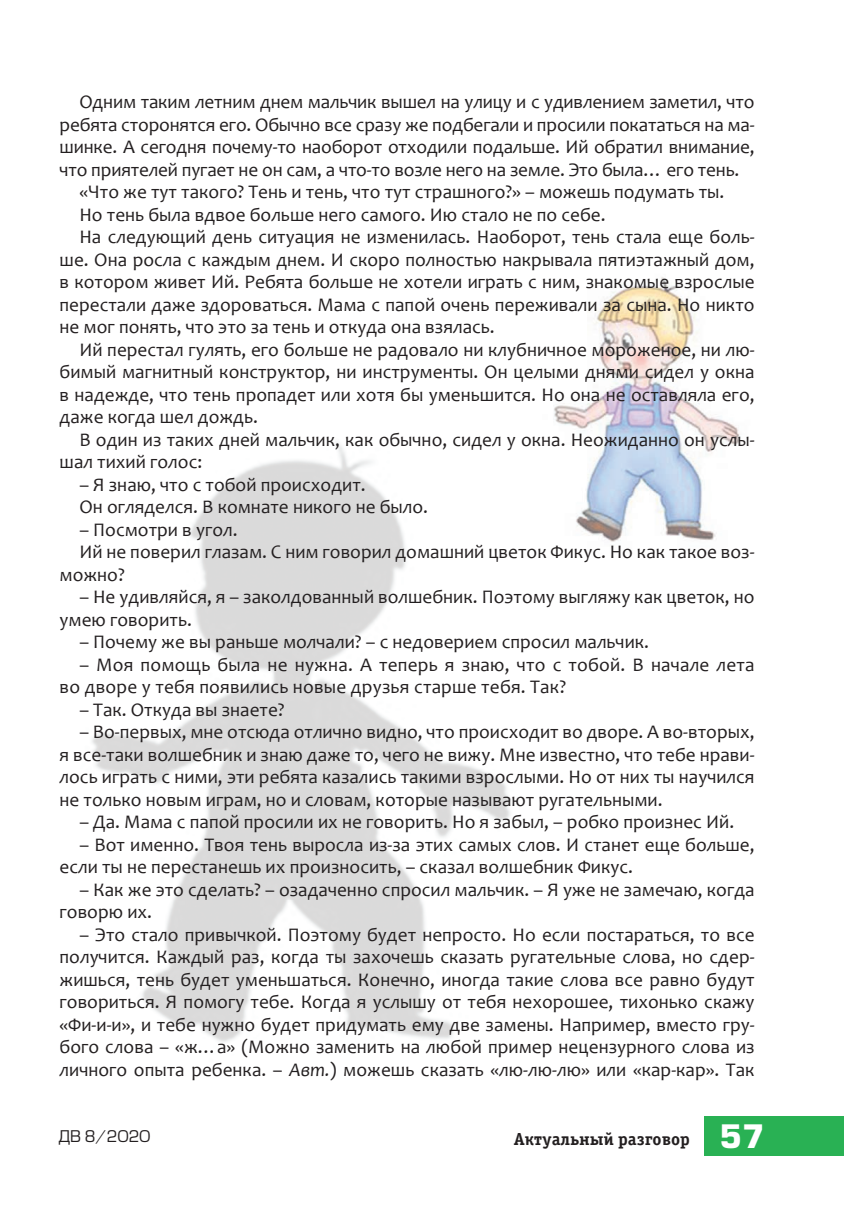
<style>
.page{position:relative;width:844px;height:1216px;background:#fff}
.page>*{position:absolute;margin:0;border:0;box-sizing:border-box;transform-origin:0 0}
.t1{font:19.25px/22.4px "Candara";color:#231f20}
.t2{font:17.5px "Officina Serif Bold ITC";color:#231f20}
.t3{font:15.75px "Europe";color:#231f20}
.s1{font-style:italic}
.s2{font-family:"Europe";font-weight:700;font-size:31.5px;color:#fff}
</style>
<div class="page">
<div style="left:704px;top:1116px;width:139px;height:40px;background:#29b154"></div>
<img style="left:554px;top:277px;width:186px;height:158px">
<img style="left:576px;top:435px;width:163px;height:107px">
<img style="left:92px;top:442px;width:419px;height:600px">
<p class="t1" style="left:79px;top:91px;width:676px">Одним таким летним днем мальчик вышел на улицу и с удивлением заметил, что</p>
<p class="t1" style="left:60px;top:113px;width:696px">ребята сторонятся его. Обычно все сразу же подбегали и просили покататься на ма-</p>
<p class="t1" style="left:60px;top:136px;width:696px">шинке. А сегодня почему-то наоборот отходили подальше. Ий обратил внимание,</p>
<p class="t1" style="left:60px;top:158px;width:681px">что приятелей пугает не он сам, а что-то возле него на земле. Это была… его тень.</p>
<p class="t1" style="left:79px;top:181px;width:646px">«Что же тут такого? Тень и тень, что тут страшного?» – можешь подумать ты.</p>
<p class="t1" style="left:79px;top:203px;width:527px">Но тень была вдвое больше него самого. Ию стало не по себе.</p>
<p class="t1" style="left:79px;top:225px;width:676px">На следующий день ситуация не изменилась. Наоборот, тень стала еще боль-</p>
<p class="t1" style="left:60px;top:248px;width:696px">ше. Она росла с каждым днем. И скоро полностью накрывала пятиэтажный дом,</p>
<p class="t1" style="left:60px;top:270px;width:696px">в котором живет Ий. Ребята больше не хотели играть с ним, знакомые взрослые</p>
<p class="t1" style="left:60px;top:293px;width:696px">перестали даже здороваться. Мама с папой очень переживали за сына. Но никто</p>
<p class="t1" style="left:60px;top:315px;width:436px">не мог понять, что это за тень и откуда она взялась.</p>
<p class="t1" style="left:79px;top:338px;width:676px">Ий перестал гулять, его больше не радовало ни клубничное мороженое, ни лю-</p>
<p class="t1" style="left:60px;top:360px;width:696px">бимый магнитный конструктор, ни инструменты. Он целыми днями сидел у окна</p>
<p class="t1" style="left:60px;top:383px;width:696px">в надежде, что тень пропадет или хотя бы уменьшится. Но она не оставляла его,</p>
<p class="t1" style="left:60px;top:405px;width:200px">даже когда шел дождь.</p>
<p class="t1" style="left:79px;top:428px;width:676px">В один из таких дней мальчик, как обычно, сидел у окна. Неожиданно он услы-</p>
<p class="t1" style="left:60px;top:450px;width:144px">шал тихий голос:</p>
<p class="t1" style="left:79px;top:473px;width:350px">– Я знаю, что с тобой происходит.<br>Он огляделся. В комнате никого не было.</p>
<p class="t1" style="left:79px;top:518px;width:160px">– Посмотри в угол.</p>
<p class="t1" style="left:79px;top:540px;width:676px">Ий не поверил глазам. С ним говорил домашний цветок Фикус. Но как такое воз-</p>
<p class="t1" style="left:60px;top:563px;width:67px">можно?</p>
<p class="t1" style="left:60px;top:585px;width:696px;text-indent:20px">– Не удивляйся, я – заколдованный волшебник. Поэтому выгляжу как цветок, но умею говорить.</p>
<p class="t1" style="left:79px;top:630px;width:571px">– Почему же вы раньше молчали? – с недоверием спросил мальчик.</p>
<p class="t1" style="left:60px;top:653px;width:696px;text-indent:20px">– Моя помощь была не нужна. А теперь я знаю, что с тобой. В начале лета во дворе у тебя появились новые друзья старше тебя. Так?</p>
<p class="t1" style="left:79px;top:698px;width:207px">– Так. Откуда вы знаете?</p>
<p class="t1" style="left:60px;top:720px;width:696px;text-align:justify;text-indent:20px">– Во-первых, мне отсюда отлично видно, что происходит во дворе. А во-вторых, я все-таки волшебник и знаю даже то, чего не вижу. Мне известно, что тебе нрави&shy;лось играть с ними, эти ребята казались такими взрослыми. Но от них ты научился не только новым играм, но и словам, которые называют ругательными.</p>
<p class="t1" style="left:79px;top:810px;width:656px">– Да. Мама с папой просили их не говорить. Но я забыл, – робко произнес Ий.</p>
<p class="t1" style="left:60px;top:833px;width:696px;text-indent:20px">– Вот именно. Твоя тень выросла из-за этих самых слов. И станет еще больше, если ты не перестанешь их произносить, – сказал волшебник Фикус.</p>
<p class="t1" style="left:60px;top:878px;width:696px;text-indent:20px">– Как же это сделать? – озадаченно спросил мальчик. – Я уже не замечаю, когда говорю их.</p>
<p class="t1" style="left:60px;top:922px;width:696px;text-align:justify;text-indent:20px">– Это стало привычкой. Поэтому будет непросто. Но если постараться, то все получится. Каждый раз, когда ты захочешь сказать ругательные слова, но сдер&shy;жишься, тень будет уменьшаться. Конечно, иногда такие слова все равно будут говориться. Я помогу тебе. Когда я услышу от тебя нехорошее, тихонько скажу «Фи-и-и», и тебе нужно будет придумать ему две замены. Например, вместо гру&shy;бого слова – «ж…а» (Можно заменить на любой пример нецензурного слова из личного опыта ребенка. – <span class="s1">Авт.</span>) можешь сказать «лю-лю-лю» или «кар-кар». Так</p>
<p class="t3" style="left:58px;top:1127px;width:93px">ДВ 8/2020</p>
<p class="t2" style="left:513px;top:1128px;width:252px">Актуальный разговор <span class="s2">57</span></p>
</div>
